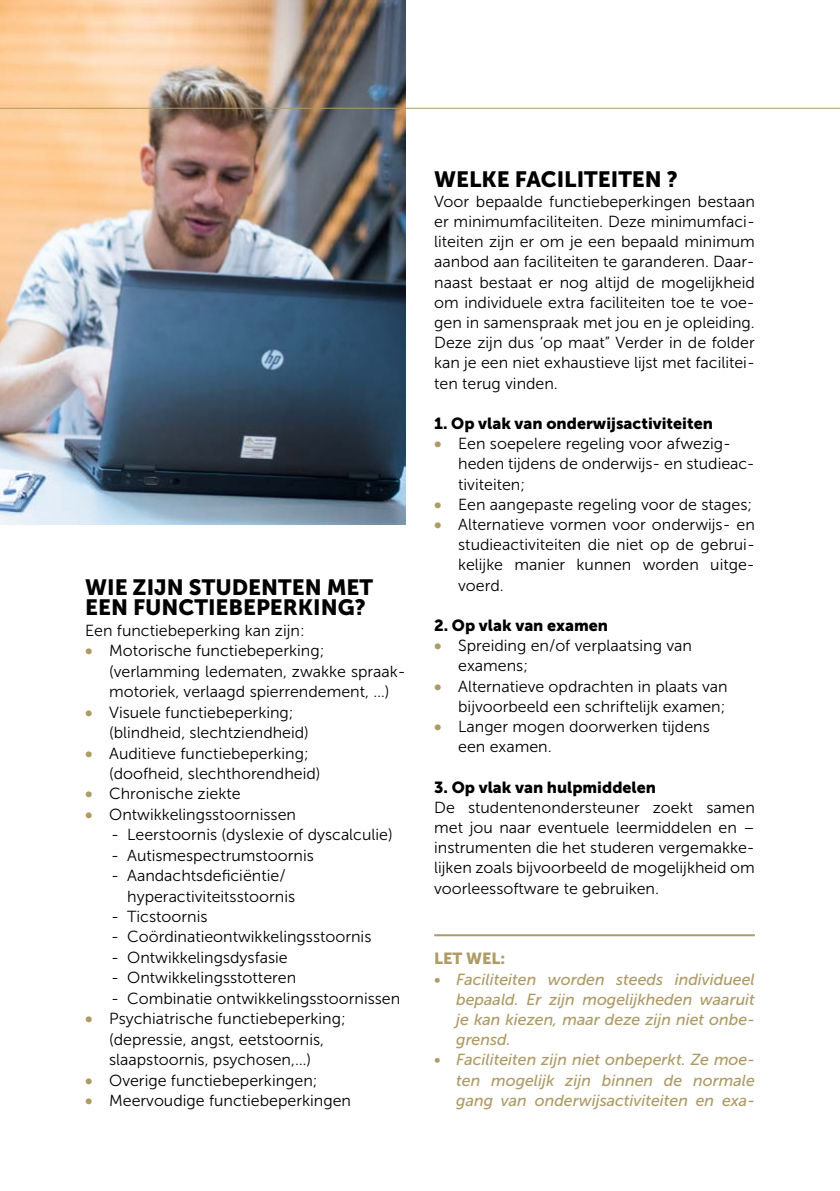
<style>
.page{position:relative;width:840px;height:1191px;background:#fff}
.page>*{position:absolute;margin:0;border:0;box-sizing:border-box;transform-origin:0 0}
.t1{font:22px/20.4px "Museo Sans 900";color:#000}
.t2{font:16px/20.2px "Museo Sans 300";color:#000}
.t3{font:italic 16px/20.2px "Museo Sans 500";color:#ae9a64;text-align:justify}
.t4{font:16px "Museo Sans 900";color:#000}
.t5{font:16px "Museo Sans 900";color:#ae9a64}
.s1{font-family:"Museo Sans 900";color:#ae9a64}
</style>
<div class="page">
<hr style="left:434px;top:934px;width:320px;height:2px;background:#ae9a64">
<img style="left:0;top:0;width:405px;height:524px">
<hr style="left:0;top:108px;width:839px;height:1px;background:#ae9a64">
<h1 class="t1" style="left:85px;top:577px;width:289px">WIE ZIJN STUDENTEN MET<br>EEN FUNCTIEBEPERKING?</h1>
<p class="t2" style="left:85px;top:620px;width:221px">Een functiebeperking kan zijn:</p>
<p class="t2" style="left:109px;top:640px;width:298px;text-indent:-24px"><span class="s1">•</span> Motorische functiebeperking; (verlamming ledematen, zwakke spraak&shy;motoriek, verlaagd spierrendement, …)</p>
<p class="t2" style="left:109px;top:702px;width:201px;text-indent:-24px"><span class="s1">•</span> Visuele functiebeperking; (blindheid, slechtziendheid)</p>
<p class="t2" style="left:109px;top:743px;width:213px;text-indent:-24px"><span class="s1">•</span> Auditieve functiebeperking; (doofheid, slechthorendheid)</p>
<p class="t2" style="left:85px;top:784px;width:157px"><span class="s1">•</span> Chronische ziekte</p>
<p class="t2" style="left:85px;top:804px;width:212px"><span class="s1">•</span> Ontwikkelingsstoornissen</p>
<p class="t2" style="left:111px;top:824px;width:283px">- Leerstoornis (dyslexie of dyscalculie)</p>
<p class="t2" style="left:111px;top:845px;width:204px">- Autismespectrumstoornis</p>
<p class="t2" style="left:127px;top:865px;width:169px;text-indent:-16px">- Aandachtsdeficiëntie/ hyperactiviteitsstoornis</p>
<p class="t2" style="left:111px;top:906px;width:98px">- Ticstoornis</p>
<p class="t2" style="left:111px;top:927px;width:261px">- Coördinatieontwikkelingsstoornis</p>
<p class="t2" style="left:111px;top:947px;width:178px">- Ontwikkelingsdysfasie</p>
<p class="t2" style="left:111px;top:967px;width:186px">- Ontwikkelingsstotteren</p>
<p class="t2" style="left:111px;top:988px;width:290px">- Combinatie ontwikkelingsstoornissen</p>
<p class="t2" style="left:109px;top:1008px;width:238px;text-indent:-24px"><span class="s1">•</span> Psychiatrische functiebeperking; (depressie, angst, eetstoornis, slaapstoornis, psychosen,…)</p>
<p class="t2" style="left:85px;top:1070px;width:234px"><span class="s1">•</span> Overige functiebeperkingen;</p>
<p class="t2" style="left:85px;top:1090px;width:267px"><span class="s1">•</span> Meervoudige functiebeperkingen</p>
<h1 class="t1" style="left:434px;top:169px;width:245px">WELKE FACILITEITEN ?</h1>
<p class="t2" style="left:434px;top:191px;width:322px;text-align:justify">Voor bepaalde functiebeperkingen bestaan er minimumfaciliteiten. Deze minimumfaci&shy;liteiten zijn er om je een bepaald minimum aanbod aan faciliteiten te garanderen. Daar&shy;naast bestaat er nog altijd de mogelijkheid om individuele extra faciliteiten toe te voe&shy;gen in samenspraak met jou en je opleiding.<br>Deze zijn dus ‘op maat” Verder in de folder kan je een niet exhaustieve lijst met facilitei&shy;ten terug vinden.</p>
<p class="t4" style="left:434px;top:414px;width:280px">1. Op vlak van onderwijsactiviteiten</p>
<p class="t2" style="left:458px;top:434px;width:298px;text-indent:-24px"><span class="s1">•</span> Een soepelere regeling voor afwezig&shy;heden tijdens de onderwijs- en studieac&shy;tiviteiten;</p>
<p class="t2" style="left:434px;top:494px;width:319px"><span class="s1">•</span> Een aangepaste regeling voor de stages;</p>
<p class="t2" style="left:458px;top:514px;width:298px;text-align:justify;text-indent:-24px"><span class="s1">•</span> Alternatieve vormen voor onderwijs- en studieactiviteiten die niet op de gebrui&shy;kelijke manier kunnen worden uitge&shy;voerd.</p>
<p class="t4" style="left:434px;top:616px;width:175px">2. Op vlak van examen</p>
<p class="t2" style="left:458px;top:636px;width:235px;text-indent:-24px"><span class="s1">•</span> Spreiding en/of verplaatsing van examens;</p>
<p class="t2" style="left:434px;top:676px;width:295px;text-align:right"><span class="s1">•</span> Alternatieve opdrachten in plaats van bijvoorbeeld een schriftelijk examen;</p>
<p class="t2" style="left:458px;top:716px;width:253px;text-indent:-24px"><span class="s1">•</span> Langer mogen doorwerken tijdens een examen.</p>
<p class="t4" style="left:434px;top:778px;width:223px">3. Op vlak van hulpmiddelen</p>
<p class="t2" style="left:434px;top:797px;width:322px;text-align:justify">De studentenondersteuner zoekt samen met jou naar eventuele leermiddelen en – instrumenten die het studeren vergemakke&shy;lijken zoals bijvoorbeeld de mogelijkheid om voorleessoftware te gebruiken.</p>
<p class="t5" style="left:434px;top:949px;width:73px">LET WEL:</p>
<p class="t3" style="left:456px;top:969px;width:300px;text-indent:-22px">• Faciliteiten worden steeds individueel bepaald. Er zijn mogelijkheden waaruit je kan kiezen, maar deze zijn niet onbe&shy;grensd.</p>
<p class="t3" style="left:456px;top:1050px;width:300px;text-indent:-22px">• Faciliteiten zijn niet onbeperkt. Ze moe&shy;ten mogelijk zijn binnen de normale gang van onderwijsactiviteiten en exa-</p>
</div>
